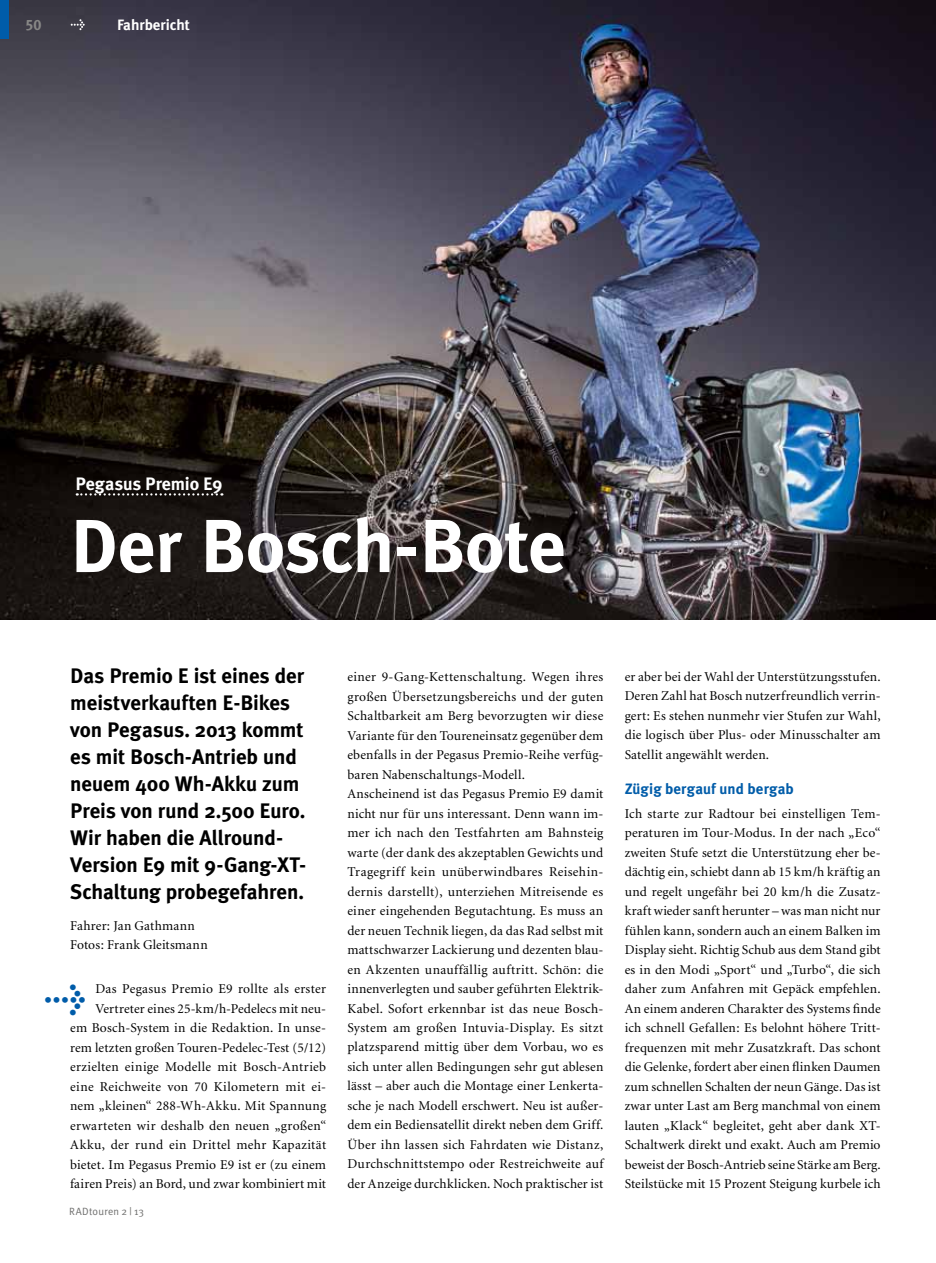
<style>
.page{position:relative;width:936px;height:1263px;background:#fff}
.page>*{position:absolute;margin:0;border:0;box-sizing:border-box;transform-origin:0 0}
.t1{font:700 75px "Meta Plus";letter-spacing:-.005em;color:#fff}
.t2{font:700 34.05px "Meta Plus";color:#005ca9}
.t3{font:700 21px/27px "Meta Plus";letter-spacing:-.005em;color:#000}
.t4{font:700 18px "Meta Plus";letter-spacing:-.01em;color:#fff}
.t5{font:700 15px "Meta Plus";letter-spacing:.005em;color:#005ca9}
.t6{font:700 15px "Meta Plus";color:#fff}
.t7{font:15px "Meta Plus Bold Caps";color:#878786}
.t8{font:13.5px/19.5px "Minion";letter-spacing:.015em;color:#000}
.t9{font:10.5px "Meta Plus Normal";letter-spacing:.015em;color:#6f6f6e}
</style>
<div class="page">
<img style="left:0;top:0;width:935px;height:619px">
<div style="left:0;top:0;width:9px;height:38px;background:#005ca9"></div>
<svg style="left:71px;top:19px;width:14px;height:11px"></svg>
<svg style="left:77px;top:493px;width:145px;height:2px"></svg>
<p class="t7" style="left:26px;top:16px;width:18px">50</p>
<p class="t6" style="left:117px;top:16px;width:74px">Fahrbericht</p>
<h3 class="t4" style="left:76px;top:473px;width:148px">Pegasus Premio E9</h3>
<h1 class="t1" style="left:70px;top:503px;width:497px">Der Bosch-Bote</h1>
<h3 class="t3" style="left:70px;top:662px;width:238px">Das Premio E ist eines der meistverkauften E-Bikes von Pegasus. 2013 kommt es mit Bosch-Antrieb und neuem 400 Wh-Akku zum<br>Preis von rund 2.500 Euro.<br>Wir haben die Allround-<br>Version E9 mit 9-Gang-XT-<br>Schaltung probegefahren.</h3>
<p class="t8" style="left:70px;top:916px;width:139px">Fahrer: Jan Gathmann<br>Fotos: Frank Gleitsmann</p>
<p class="t8" style="left:70px;top:979px;width:257px;text-align:right">Das Pegasus Premio E9 rollte als erster Vertreter eines 25-km/h-Pedelecs mit neu-<br>em Bosch-System in die Redaktion. In unse&shy;rem letzten großen Touren-Pedelec-Test (5/12) erzielten einige Modelle mit Bosch-Antrieb eine Reichweite von 70 Kilometern mit ei&shy;nem „kleinen“ 288-Wh-Akku. Mit Spannung erwarteten wir deshalb den neuen „großen“ Akku, der rund ein Drittel mehr Kapazität bietet. Im Pegasus Premio E9 ist er (zu einem fairen Preis) an Bord, und zwar kombiniert mit</p>
<h2 class="t2" style="left:44px;top:978px;width:44px">&gt;</h2>
<p class="t9" style="left:69px;top:1205px;width:76px">RADtouren 2 | 13</p>
<p class="t8" style="left:347px;top:667px;width:257px">einer 9-Gang-Kettenschaltung. Wegen ihres großen Übersetzungsbereichs und der guten Schaltbarkeit am Berg bevorzugten wir diese Variante für den Toureneinsatz gegenüber dem ebenfalls in der Pegasus Premio-Reihe verfüg&shy;baren Nabenschaltungs-Modell.<br>Anscheinend ist das Pegasus Premio E9 damit nicht nur für uns interessant. Denn wann im&shy;mer ich nach den Testfahrten am Bahnsteig warte (der dank des akzeptablen Gewichts und Tragegriff kein unüberwindbares Reisehin&shy;dernis darstellt), unterziehen Mitreisende es einer eingehenden Begutachtung. Es muss an der neuen Technik liegen, da das Rad selbst mit mattschwarzer Lackierung und dezenten blau&shy;en Akzenten unauffällig auftritt. Schön: die innenverlegten und sauber geführten Elektrik-Kabel. Sofort erkennbar ist das neue Bosch-System am großen Intuvia-Display. Es sitzt platzsparend mittig über dem Vorbau, wo es sich unter allen Bedingungen sehr gut ablesen lässt – aber auch die Montage einer Lenkerta&shy;sche je nach Modell erschwert. Neu ist außer&shy;dem ein Bediensatellit direkt neben dem Griff.<br>Über ihn lassen sich Fahrdaten wie Distanz, Durchschnittstempo oder Restreichweite auf der Anzeige durchklicken. Noch praktischer ist</p>
<p class="t8" style="left:624px;top:667px;width:257px;text-align:justify">er aber bei der Wahl der Unterstützungsstufen.<br>Deren Zahl hat Bosch nutzerfreundlich verrin&shy;gert: Es stehen nunmehr vier Stufen zur Wahl, die logisch über Plus- oder Minusschalter am Satellit angewählt werden.</p>
<p class="t5" style="left:624px;top:780px;width:171px">Zügig bergauf und bergab</p>
<p class="t8" style="left:624px;top:804px;width:257px;text-align:justify">Ich starte zur Radtour bei einstelligen Tem&shy;peraturen im Tour-Modus. In der nach „Eco“ zweiten Stufe setzt die Unterstützung eher be&shy;dächtig ein, schiebt dann ab 15 km/h kräftig an und regelt ungefähr bei 20 km/h die Zusatz&shy;kraft wieder sanft herunter – was man nicht nur fühlen kann, sondern auch an einem Balken im Display sieht. Richtig Schub aus dem Stand gibt es in den Modi „Sport“ und „Turbo“, die sich daher zum Anfahren mit Gepäck empfehlen.<br>An einem anderen Charakter des Systems finde ich schnell Gefallen: Es belohnt höhere Tritt&shy;frequenzen mit mehr Zusatzkraft. Das schont die Gelenke, fordert aber einen flinken Daumen zum schnellen Schalten der neun Gänge. Das ist zwar unter Last am Berg manchmal von einem lauten „Klack“ begleitet, geht aber dank XT-Schaltwerk direkt und exakt. Auch am Premio beweist der Bosch-Antrieb seine Stärke am Berg.<br>Steilstücke mit 15 Prozent Steigung kurbele ich</p>
</div>
